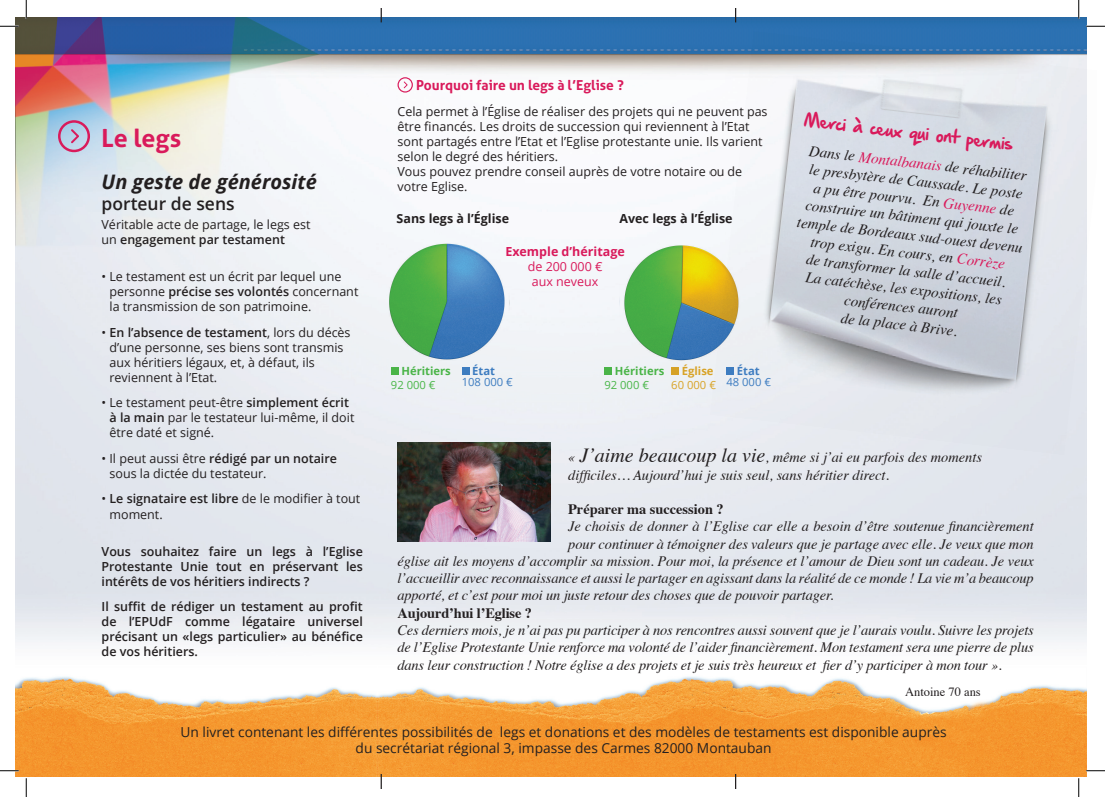
<style>
.page{position:relative;width:1105px;height:797px;background:#fff}
.page>*{position:absolute;margin:0;border:0;box-sizing:border-box;transform-origin:0 0}
.t1{font:700 25px "Aller";color:#d91a5b}
.t2{font:italic 700 20px "Open Sans";color:#231f20}
.t3{font:600 17.5px "Open Sans";color:#231f20}
.t4{font:16.25px "Hand Of Sean Demo";color:#d91a5b}
.t5{font:italic 15px/18px "Times";color:#231f20;text-align:center}
.t6{font:italic 14.38px/17.6px "Times";letter-spacing:-.01em;color:#231f20}
.t7{font:700 14.38px "Times";color:#231f20}
.t8{font:13.75px/16.5px "Open Sans";color:#231f20;text-align:center}
.t9{font:700 13.75px "Aller";color:#d91a5b}
.t10{font:12.5px/15px "Open Sans";color:#231f20}
.t11{font:600 12.5px/15px "Open Sans";color:#231f20;text-align:justify}
.t12{font:12.5px/15px "Open Sans";color:#d91a5b;text-align:center}
.t13{font:700 12.5px "Open Sans";color:#231f20}
.t14{font:12.5px "Times";color:#231f20}
.t15{font:11.25px/11.2px "Open Sans";color:#3d7cc0}
.t16{font:700 11.25px "Open Sans";color:#4ab448}
.t17{font:11.25px "Open Sans";color:#4ab649}
.t18{font:700 11.25px "Open Sans";color:#d8a327}
.t19{font:11.25px "Open Sans";color:#d8a327}
.s1{font-weight:600}
.s2{color:#d91a5b}
.s3{font-weight:700}
.s4{font-size:15px}
.s5{font-size:20px}
</style>
<div class="page">
<img style="left:16px;top:17px;width:1071px;height:759px">
<svg style="left:381px;top:9px;width:1px;height:13px"></svg>
<svg style="left:381px;top:774px;width:1px;height:14px"></svg>
<svg style="left:735px;top:9px;width:1px;height:13px"></svg>
<svg style="left:735px;top:774px;width:1px;height:14px"></svg>
<svg style="left:58px;top:120px;width:32px;height:32px"></svg>
<img style="left:398px;top:443px;width:152px;height:98px">
<svg style="left:397px;top:77px;width:16px;height:16px"></svg>
<img style="left:710px;top:31px;width:377px;height:424px">
<img style="left:383px;top:239px;width:126px;height:127px">
<img style="left:619px;top:239px;width:126px;height:127px">
<div style="left:462px;top:367px;width:7px;height:8px;background:#3d7cc0"></div>
<div style="left:726px;top:367px;width:8px;height:8px;background:#3d7cc0"></div>
<div style="left:391px;top:367px;width:7px;height:8px;background:#4ab448"></div>
<div style="left:604px;top:367px;width:8px;height:8px;background:#4ab448"></div>
<div style="left:671px;top:367px;width:8px;height:8px;background:#d6a227"></div>
<svg style="left:0;top:25px;width:19px;height:2px"></svg>
<svg style="left:1086px;top:25px;width:19px;height:2px"></svg>
<svg style="left:0;top:770px;width:19px;height:1px"></svg>
<svg style="left:1086px;top:770px;width:19px;height:1px"></svg>
<svg style="left:25px;top:0;width:2px;height:19px"></svg>
<svg style="left:25px;top:778px;width:2px;height:19px"></svg>
<svg style="left:1078px;top:0;width:1px;height:19px"></svg>
<svg style="left:1078px;top:778px;width:1px;height:19px"></svg>
<p class="t1" style="left:102px;top:122px;width:81px">Le legs</p>
<p class="t2" style="left:102px;top:168px;width:217px">Un geste de générosité</p>
<p class="t3" style="left:102px;top:192px;width:135px">porteur de sens</p>
<p class="t10" style="left:102px;top:216px;width:210px">Véritable acte de partage, le legs est un <span class="s1">engagement par testament</span></p>
<p class="t10" style="left:109px;top:268px;width:250px;text-indent:-8px">• Le testament est un écrit par lequel une personne <span class="s1">précise ses volontés</span> concernant la transmission de son patrimoine.</p>
<p class="t10" style="left:109px;top:324px;width:243px;text-indent:-8px">• <span class="s1">En l’absence de testament</span>, lors du décès d’une personne, ses biens sont transmis aux héritiers légaux, et, à défaut, ils reviennent à l’Etat.</p>
<p class="t10" style="left:109px;top:395px;width:246px;text-indent:-8px">• Le testament peut-être <span class="s1">simplement écrit à la main</span> par le testateur lui-même, il doit être daté et signé.</p>
<p class="t10" style="left:109px;top:450px;width:229px;text-indent:-8px">• Il peut aussi être <span class="s1">rédigé par un notaire </span>sous la dictée du testateur.</p>
<p class="t10" style="left:109px;top:491px;width:252px;text-indent:-8px">• <span class="s1">Le signataire est libre</span> de le modifier à tout moment.</p>
<p class="t11" style="left:102px;top:543px;width:263px">Vous souhaitez faire un legs à l’Eglise Protestante Unie tout en préservant les intérêts de vos héritiers indirects ?</p>
<p class="t11" style="left:102px;top:599px;width:263px">Il suffit de rédiger un testament au profit de l’EPUdF comme légataire universel précisant un «legs particulier» au bénéfice de vos héritiers.</p>
<p class="t9" style="left:416px;top:77px;width:209px">Pourquoi faire un legs à l’Eglise ?</p>
<p class="t10" style="left:397px;top:103px;width:372px">Cela permet à l’Église de réaliser des projets qui ne peuvent pas être financés. Les droits de succession qui reviennent à l’Etat sont partagés entre l’Etat et l’Eglise protestante unie. Ils varient selon le degré des héritiers.<br>Vous pouvez prendre conseil auprès de votre notaire ou de votre Eglise.</p>
<p class="t4" style="left:805px;top:112px;width:212px;rotate:6deg">Merci à ceux qui ont permis</p>
<p class="t5" style="left:805px;top:142px;width:228px;rotate:6deg">Dans le <span class="s2">Montalbanais</span> de réhabiliter le presbytère de Caussade. Le poste<br>a pu être pourvu. En <span class="s2">Guyenne</span> de construire un bâtiment qui jouxte le temple de Bordeaux sud-ouest devenu trop exigu. En cours, en <span class="s2">Corrèze<br></span>de transformer la salle d’accueil.<br>La catéchèse, les expositions, les conférences auront<br>de la place à Brive.</p>
<p class="t13" style="left:397px;top:210px;width:114px">Sans legs à l’Église</p>
<p class="t13" style="left:619px;top:210px;width:115px">Avec legs à l’Église</p>
<p class="t12" style="left:505px;top:244px;width:121px"><span class="s3">Exemple d’héritage </span>de 200 000 €<br>aux neveux</p>
<p class="t16" style="left:401px;top:363px;width:51px">Héritiers</p>
<p class="t17" style="left:391px;top:377px;width:46px">92 000 €</p>
<p class="t15" style="left:462px;top:365px;width:53px;text-indent:11px"><span class="s3">État<br></span>108 000 €</p>
<p class="t15" style="left:726px;top:365px;width:46px;text-align:center"><span class="s3">État<br></span>48 000 €</p>
<p class="t18" style="left:682px;top:363px;width:33px">Église</p>
<p class="t19" style="left:671px;top:377px;width:46px">60 000 €</p>
<p class="t16" style="left:615px;top:363px;width:51px">Héritiers</p>
<p class="t17" style="left:604px;top:377px;width:46px">92 000 €</p>
<p class="t6" style="left:568px;top:448px;width:415px;line-height:17.2px"><span class="s4">«</span> <span class="s5">J’aime beaucoup la vie</span>, même si j’ai eu parfois des moments difficiles… Aujourd’hui je suis seul, sans héritier direct.</p>
<p class="t7" style="left:568px;top:495px;width:157px">Préparer ma succession ?</p>
<p class="t6" style="left:568px;top:517px;width:467px">Je choisis de donner à l’Eglise car elle a besoin d’être soutenue financièrement</p>
<p class="t6" style="left:568px;top:534px;width:467px">pour continuer à témoigner des valeurs que je partage avec elle. Je veux que mon</p>
<p class="t6" style="left:397px;top:551px;width:638px">église ait les moyens d’accomplir sa mission. Pour moi, la présence et l’amour de Dieu sont un cadeau. Je veux</p>
<p class="t6" style="left:397px;top:568px;width:638px">l’accueillir avec reconnaissance et aussi le partager en agissant dans la réalité de ce monde ! La vie m’a beaucoup</p>
<p class="t6" style="left:397px;top:586px;width:437px">apporté, et c’est pour moi un juste retour des choses que de pouvoir partager.</p>
<p class="t7" style="left:397px;top:599px;width:136px">Aujourd’hui l’Eglise ?</p>
<p class="t6" style="left:397px;top:620px;width:638px;text-align:justify">Ces derniers mois, je n’ai pas pu participer à nos rencontres aussi souvent que je l’aurais voulu. Suivre les projets de l’Eglise Protestante Unie renforce ma volonté de l’aider financièrement. Mon testament sera une pierre de plus dans leur construction ! Notre église a des projets et je suis très heureux et fier d’y participer à mon tour ».</p>
<p class="t14" style="left:905px;top:680px;width:77px">Antoine 70 ans</p>
<p class="t8" style="left:181px;top:723px;width:768px">Un livret contenant les différentes possibilités de legs et donations et des modèles de testaments est disponible auprès du secrétariat régional 3, impasse des Carmes 82000 Montauban</p>
</div>
